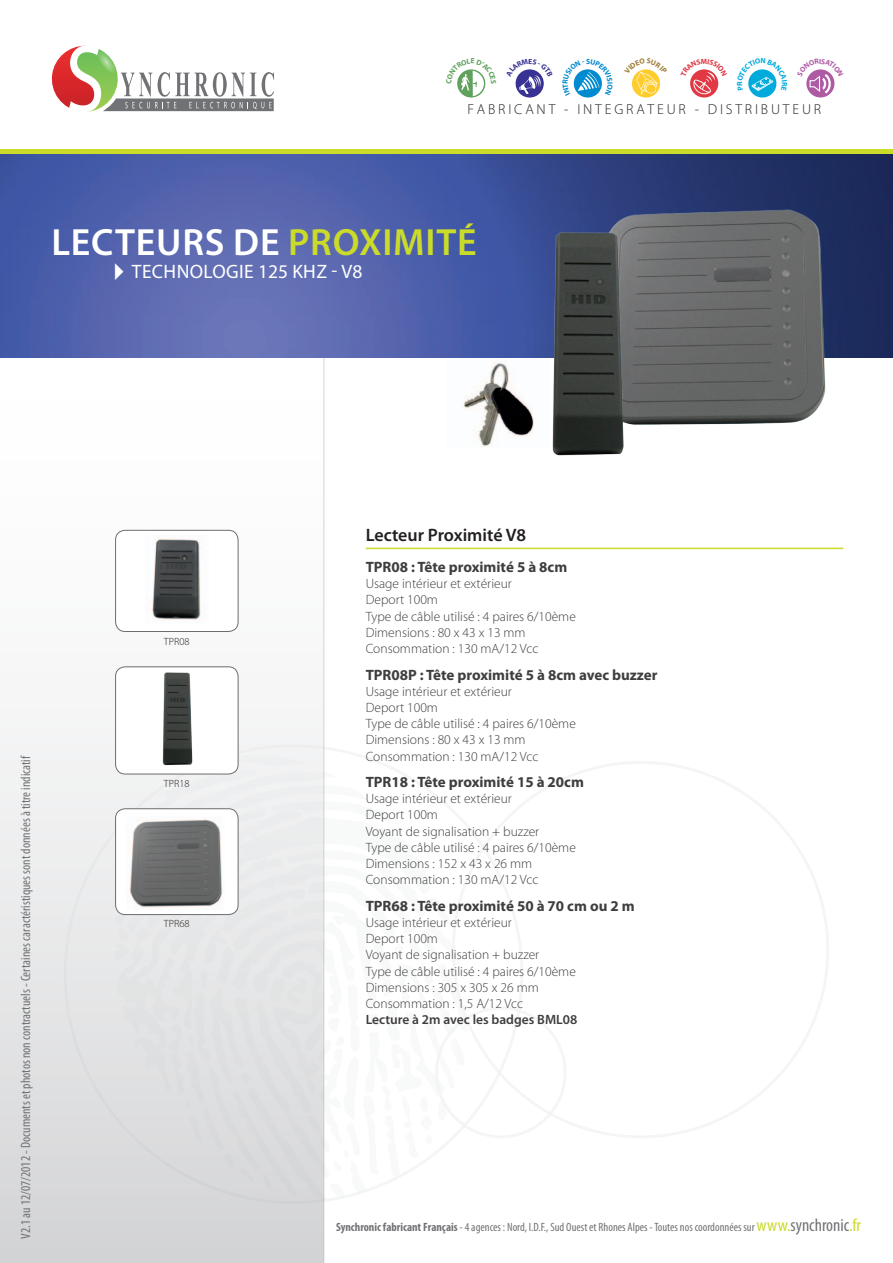
<style>
.page{position:relative;width:893px;height:1263px;background:#fff}
.page>*{position:absolute;margin:0;border:0;box-sizing:border-box;transform-origin:0 0}
.Titre{font:600 38.1px "Myriad Pro";letter-spacing:.02em;color:#fff}
.appel-titre{font:19.5px "Myriad Pro";letter-spacing:.02em;color:#fff}
.Sous-titre{font:600 18px "Myriad Pro";color:#231f20}
.Paragraphe-courant{font:700 15px "Myriad Pro";color:#3e3e3f}
.t1{font:300 14.4px "Myriad Pro";letter-spacing:.195em;color:#231f20}
.Paragraphe-courant-2{font:300 13.5px/16.2px "Myriad Pro";color:#3e3e3f}
.t2{font:condensed 13.5px "Myriad Pro";color:#717275}
.t3{font:condensed 12px "Myriad Pro";color:#717275}
.t4{font:300 10.5px "Myriad Pro";color:#231f20}
.s1{color:#cadb2a}
.s2{font-weight:600}
.s3{font-weight:700}
.s4{font-size:18px;color:#cadb2a}
.s5{font-size:18px}
</style>
<div class="page">
<svg style="left:331px;top:755px;width:137px;height:444px"></svg>
<div style="left:435px;top:1007px;width:132px;height:131px;border:3px solid #f2f3f4;border-radius:50%"></div>
<svg style="left:0;top:357px;width:325px;height:906px"></svg>
<img style="left:0;top:154px;width:893px;height:203px">
<svg style="left:457px;top:69px;width:28px;height:29px"></svg>
<svg style="left:690px;top:69px;width:28px;height:29px"></svg>
<svg style="left:516px;top:69px;width:28px;height:29px"></svg>
<svg style="left:574px;top:69px;width:28px;height:29px"></svg>
<svg style="left:51px;top:45px;width:223px;height:67px"></svg>
<hr style="left:0;top:150px;width:893px;height:4px;background:#cadb2a">
<hr style="left:366px;top:548px;width:477px;height:1px;background:#cadb2a">
<div style="left:116px;top:530px;width:122px;height:101px;background:#fff;border-radius:10px"></div>
<img style="left:152px;top:539px;width:49px;height:81px">
<div style="left:115px;top:530px;width:124px;height:102px;border:1px solid #6c6d70;border-radius:10px"></div>
<div style="left:116px;top:667px;width:122px;height:107px;background:#fff;border-radius:10px"></div>
<img style="left:162px;top:672px;width:31px;height:94px">
<div style="left:115px;top:666px;width:124px;height:108px;border:1px solid #6c6d70;border-radius:10px"></div>
<div style="left:116px;top:809px;width:122px;height:105px;background:#fff;border-radius:10px"></div>
<img style="left:129px;top:819px;width:94px;height:91px">
<div style="left:115px;top:808px;width:124px;height:107px;border:1px solid #6c6d70;border-radius:10px"></div>
<img style="left:585px;top:200px;width:250px;height:225px">
<img style="left:522px;top:223px;width:126px;height:233px">
<img style="left:463px;top:359px;width:86px;height:89px">
<svg style="left:132px;top:280px;width:13px;height:1px"></svg>
<svg style="left:457px;top:69px;width:29px;height:27px"></svg>
<svg style="left:690px;top:69px;width:29px;height:26px"></svg>
<svg style="left:515px;top:69px;width:29px;height:25px"></svg>
<svg style="left:573px;top:69px;width:29px;height:27px"></svg>
<svg style="left:748px;top:69px;width:29px;height:29px"></svg>
<svg style="left:632px;top:69px;width:29px;height:29px"></svg>
<svg style="left:806px;top:69px;width:29px;height:29px"></svg>
<p class="t1" style="left:467px;top:101px;width:355px">FABRICANT - INTEGRATEUR - DISTRIBUTEUR</p>
<p class="Titre" style="left:51px;top:218px;width:427px">LECTEURS DE <span class="s1">PROXIMITÉ</span></p>
<p class="appel-titre" style="left:105px;top:259px;width:259px">✔TECHNOLOGIE 125 KHZ - V8</p>
<p class="t2" style="left:18px;top:1238px;width:485px;rotate:-90deg">V2.1 au 12/07/2012 - Documents et photos non contractuels - Certaines caractéristiques sont données à titre indicatif</p>
<p class="t4" style="left:164px;top:635px;width:27px">TPR08</p>
<p class="t4" style="left:164px;top:777px;width:27px">TPR18</p>
<p class="t4" style="left:164px;top:917px;width:27px">TPR68</p>
<p class="Sous-titre" style="left:366px;top:524px;width:162px">Lecteur Proximité V8</p>
<p class="Paragraphe-courant" style="left:366px;top:557px;width:203px">TPR08 : Tête proximité 5 à 8cm</p>
<p class="Paragraphe-courant-2" style="left:366px;top:575px;width:212px">Usage intérieur et extérieur<br>Deport 100m<br>Type de câble utilisé : 4 paires 6/10ème<br>Dimensions : 80 x 43 x 13 mm<br>Consommation : 130 mA/12 Vcc</p>
<p class="Paragraphe-courant" style="left:366px;top:665px;width:293px">TPR08P : Tête proximité 5 à 8cm avec buzzer</p>
<p class="Paragraphe-courant-2" style="left:366px;top:683px;width:212px">Usage intérieur et extérieur<br>Deport 100m<br>Type de câble utilisé : 4 paires 6/10ème<br>Dimensions : 80 x 43 x 13 mm<br>Consommation : 130 mA/12 Vcc</p>
<p class="Paragraphe-courant" style="left:366px;top:772px;width:220px">TPR18 : Tête proximité 15 à 20cm</p>
<p class="Paragraphe-courant-2" style="left:366px;top:790px;width:212px">Usage intérieur et extérieur<br>Deport 100m<br>Voyant de signalisation + buzzer<br>Type de câble utilisé : 4 paires 6/10ème<br>Dimensions : 152 x 43 x 26 mm<br>Consommation : 130 mA/12 Vcc</p>
<p class="Paragraphe-courant" style="left:366px;top:896px;width:270px">TPR68 : Tête proximité 50 à 70 cm ou 2 m</p>
<p class="Paragraphe-courant-2" style="left:366px;top:914px;width:213px">Usage intérieur et extérieur<br>Deport 100m<br>Voyant de signalisation + buzzer<br>Type de câble utilisé : 4 paires 6/10ème<br>Dimensions : 305 x 305 x 26 mm<br>Consommation : 1,5 A/12 Vcc<br><span class="s2">Lecture à 2m avec les badges BML08</span></p>
<p class="t3" style="left:336px;top:1220px;width:526px"><span class="s3">Synchronic fabricant Français</span> - 4 agences : Nord, I.D.F., Sud Ouest et Rhones Alpes - Toutes nos coordonnées sur <span class="s4">www.</span><span class="s5">synchronic</span><span class="s4">.fr</span></p>
</div>
